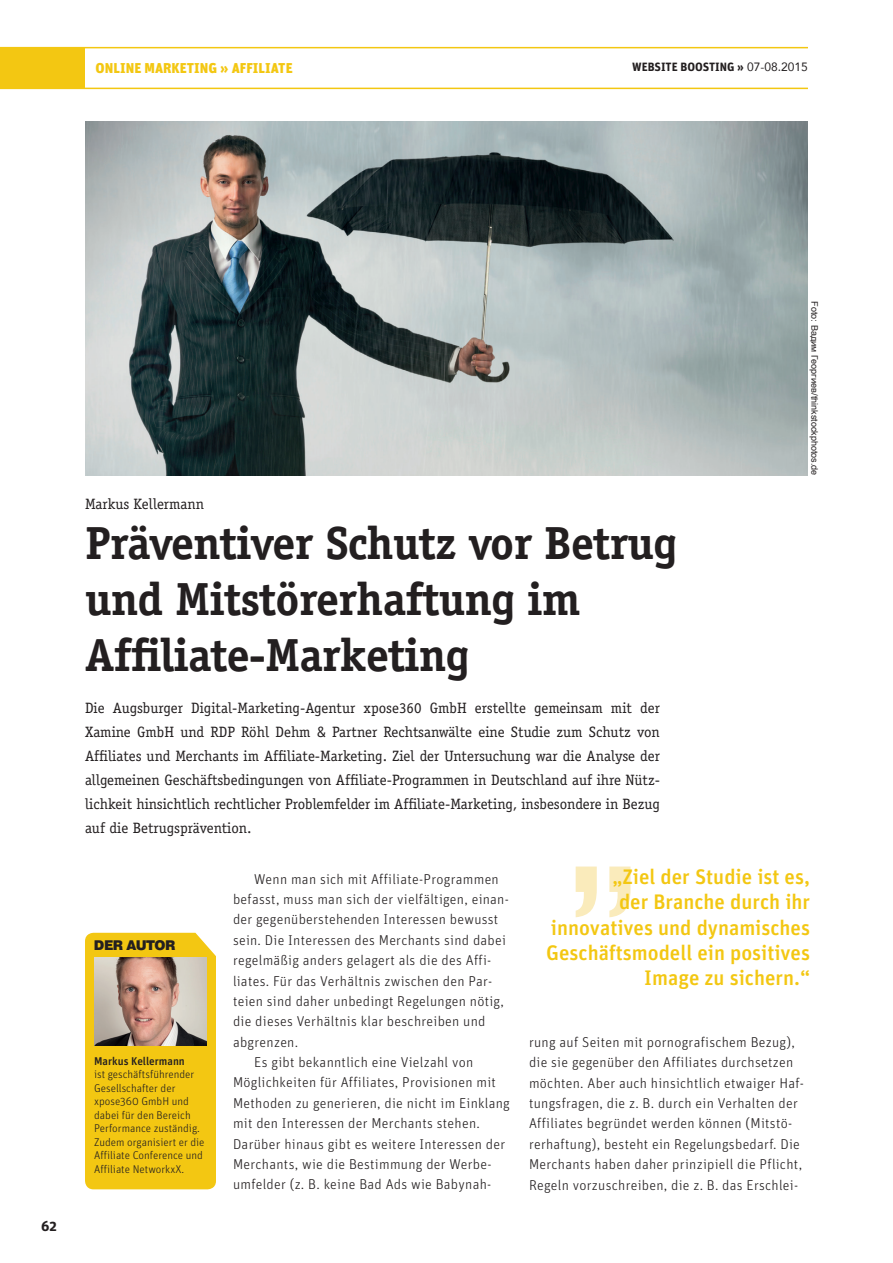
<style>
.page{position:relative;width:893px;height:1263px;background:#fff}
.page>*{position:absolute;margin:0;border:0;box-sizing:border-box;transform-origin:0 0}
.t1{font:700 46.5px/55.8px "Officina Serif Std";letter-spacing:-.02em;color:#231f20}
.t2{font:500 21px/25.2px "Unit";color:#f3c712;text-align:right}
.t3{font:15px/24px "Officina Serif Std";color:#231f20;text-align:justify}
.t4{font:300 14.25px/20.4px "Unit";letter-spacing:.02em;color:#231f20}
.t5{font:900 14.25px "Unit";color:#f3c712}
.t6{font:700 14.25px "Unit";color:#231f20}
.t7{font:900 13.5px "Swiss 721 BT";letter-spacing:-.04em;color:#231f20}
.t8{font:700 12px "Unit";color:#231f20}
.t9{font:300 11.25px/13.5px "Unit";color:#231f20}
.t10{font:500 11.25px "Unit";color:#231f20}
.t11{font:9px "Helvetica";color:#231f20}
.s1{font-family:"Avenir";font-weight:400}
</style>
<div class="page">
<div style="left:0;top:47px;width:85px;height:41px;background:#f3c712"></div>
<hr style="left:0;top:47px;width:808px;height:1px;background:#f3c712">
<hr style="left:0;top:88px;width:808px;height:1px;background:#f3c712">
<div style="left:85px;top:933px;width:131px;height:256px;background:#f3c712"></div>
<img style="left:95px;top:957px;width:111px;height:88px">
<svg style="left:576px;top:866px;width:54px;height:51px"></svg>
<img style="left:85px;top:121px;width:723px;height:355px">
<p class="t5" style="left:96px;top:59px;width:198px">ONLINE MARKETING » AFFILIATE</p>
<p class="t8" style="left:632px;top:59px;width:177px">WEBSITE BOOSTING » <span class="s1">07-08.2015</span></p>
<p class="t6" style="left:41px;top:1216px;width:17px">62</p>
<p class="t3" style="left:85px;top:492px;width:121px">Markus Kellermann</p>
<h1 class="t1" style="left:85px;top:515px;width:594px">Präventiver Schutz vor Betrug und Mitstörerhaftung im<br>Affiliate-Marketing</h1>
<p class="t3" style="left:85px;top:696px;width:576px">Die Augsburger Digital-Marketing-Agentur xpose360 GmbH erstellte gemeinsam mit der Xamine GmbH und RDP Röhl Dehm &amp; Partner Rechtsanwälte eine Studie zum Schutz von Affiliates und Merchants im Affiliate-Marketing. Ziel der Untersuchung war die Analyse der allgemeinen Geschäftsbedingungen von Affiliate-Programmen in Deutschland auf ihre Nütz&shy;lichkeit hinsichtlich rechtlicher Problemfelder im Affiliate-Marketing, insbesondere in Bezug auf die Betrugsprävention.</p>
<p class="t11" style="left:821px;top:301px;width:175px;rotate:90deg">Foto: Вадим Георгиев/thinkstockphotos.de</p>
<p class="t7" style="left:94px;top:936px;width:83px">DER AUTOR</p>
<p class="t10" style="left:94px;top:1054px;width:92px">Markus Kellermann</p>
<p class="t9" style="left:94px;top:1067px;width:112px">ist geschäftsführender<br>Gesellschafter der xpose360 GmbH und dabei für den Bereich<br>Performance zuständig.<br>Zudem organisiert er die<br>Affiliate Conference und<br>Affiliate NetworkxX.</p>
<p class="t4" style="left:254px;top:868px;width:246px">Wenn man sich mit Affiliate-Programmen</p>
<p class="t4" style="left:233px;top:889px;width:277px">befasst, muss man sich der vielfältigen, einan-</p>
<p class="t4" style="left:233px;top:909px;width:267px">der gegenüberstehenden Interessen bewusst</p>
<p class="t4" style="left:233px;top:929px;width:275px">sein. Die Interessen des Merchants sind dabei</p>
<p class="t4" style="left:233px;top:950px;width:260px">regelmäßig anders gelagert als die des Affi-</p>
<p class="t4" style="left:233px;top:970px;width:261px">liates. Für das Verhältnis zwischen den Par-</p>
<p class="t4" style="left:233px;top:990px;width:272px">teien sind daher unbedingt Regelungen nötig,</p>
<p class="t4" style="left:233px;top:1011px;width:254px">die dieses Verhältnis klar beschreiben und</p>
<p class="t4" style="left:233px;top:1031px;width:67px">abgrenzen.</p>
<p class="t4" style="left:254px;top:1052px;width:221px">Es gibt bekanntlich eine Vielzahl von</p>
<p class="t4" style="left:233px;top:1072px;width:264px">Möglichkeiten für Affiliates, Provisionen mit</p>
<p class="t4" style="left:233px;top:1092px;width:278px">Methoden zu generieren, die nicht im Einklang</p>
<p class="t4" style="left:233px;top:1113px;width:248px">mit den Interessen der Merchants stehen.</p>
<p class="t4" style="left:233px;top:1133px;width:274px">Darüber hinaus gibt es weitere Interessen der</p>
<p class="t4" style="left:233px;top:1154px;width:260px">Merchants, wie die Bestimmung der Werbe-</p>
<p class="t4" style="left:233px;top:1174px;width:260px">umfelder (z. B. keine Bad Ads wie Babynah-</p>
<h2 class="t2" style="left:546px;top:864px;width:265px">„Ziel der Studie ist es,<br>der Branche durch ihr innovatives und dynamisches<br>Geschäftsmodell ein positives<br>Image zu sichern.“</h2>
<p class="t4" style="left:529px;top:1031px;width:276px">rung auf Seiten mit pornografischem Bezug), die sie gegenüber den Affiliates durchsetzen möchten. Aber auch hinsichtlich etwaiger Haf&shy;tungsfragen, die z. B. durch ein Verhalten der Affiliates begründet werden können (Mitstö&shy;rerhaftung), besteht ein Regelungsbedarf. Die Merchants haben daher prinzipiell die Pflicht, Regeln vorzuschreiben, die z. B. das Erschlei-</p>
</div>
